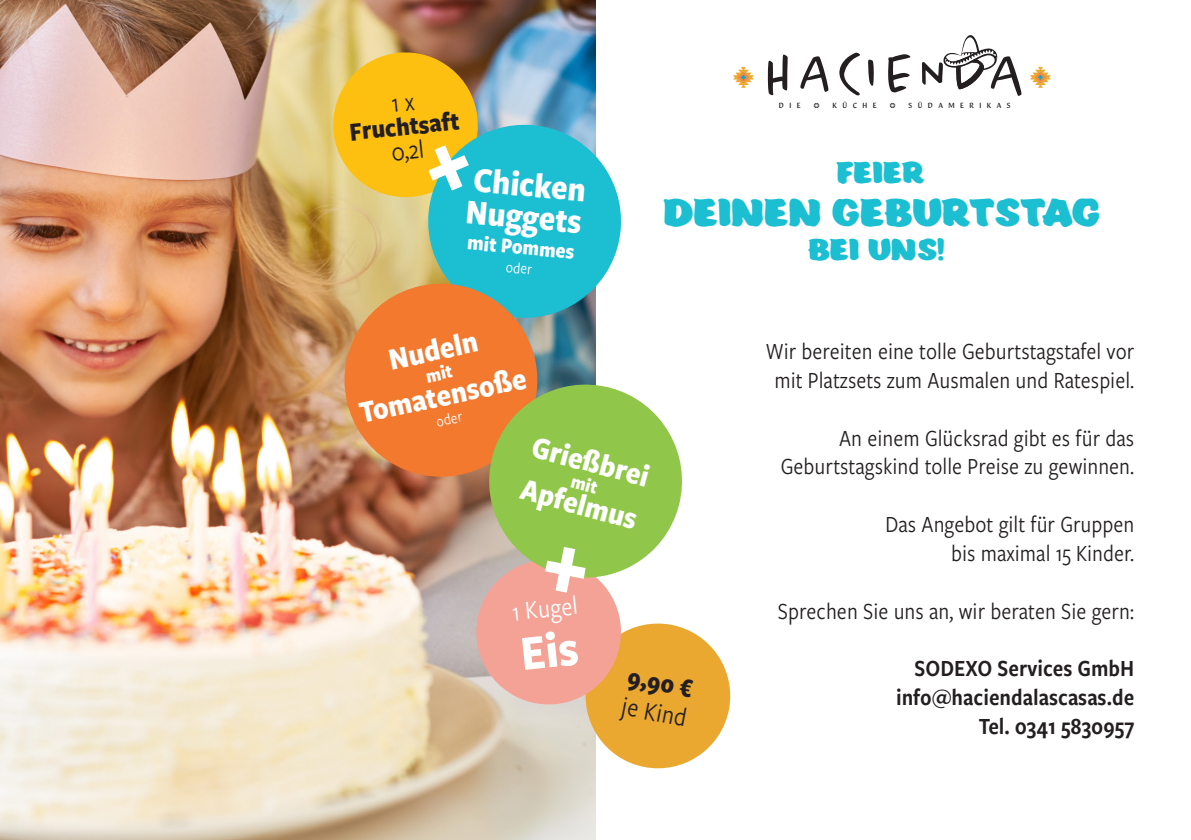
<style>
.page{position:relative;width:1191px;height:840px;background:#fff}
.page>*{position:absolute;margin:0;border:0;box-sizing:border-box;transform-origin:0 0}
.t1{font:700 36px "Eds Market";color:#1cbed2}
.t2{font:700 36px/32px "Freight Sans Cnd Pro";color:#fff}
.t3{font:700 32px "Freight Sans Cnd Pro";color:#fff}
.t4{font:700 28px "Eds Market";color:#1cbed2}
.t5{font:700 27px "Freight Sans Cnd Pro";color:#231f20}
.t6{font:27px "Freight Sans Cnd Pro";color:#231f20}
.t7{font:27px "Freight Sans Cnd Pro";color:#fff}
.t8{font:24px/28.8px "Freight Sans Cnd Pro";color:#231f20;text-align:right}
.t9{font:24px/28.8px "Freight Sans Cnd Pro Semi";color:#231f20;text-align:right}
.t10{font:700 22px "Freight Sans Cnd Pro";color:#fff}
.t11{font:16px "Freight Sans Cnd Pro";color:#fff}
.t12{font:7.2px "Muffin";letter-spacing:.76em;color:#231f20}
</style>
<div class="page">
<img style="left:0;top:0;width:595px;height:839px">
<svg style="left:733px;top:67px;width:21px;height:21px"></svg>
<svg style="left:1030px;top:67px;width:21px;height:21px"></svg>
<svg style="left:767px;top:55px;width:21px;height:40px"></svg>
<svg style="left:800px;top:56px;width:28px;height:36px"></svg>
<svg style="left:839px;top:53px;width:21px;height:42px"></svg>
<svg style="left:868px;top:60px;width:6px;height:26px"></svg>
<svg style="left:888px;top:54px;width:22px;height:38px"></svg>
<svg style="left:922px;top:35px;width:99px;height:61px"></svg>
<svg style="left:424px;top:120px;width:197px;height:202px;background:#3ac0d1"></svg>
<svg style="left:335px;top:274px;width:211px;height:211px;background:#d5864a"></svg>
<svg style="left:479px;top:374px;width:203px;height:172px;background:#a3c15c"></svg>
<svg style="left:329px;top:49px;width:152px;height:152px;background:#debc3d"></svg>
<svg style="left:472px;top:546px;width:259px;height:228px"></svg>
<svg style="left:426px;top:364px;width:27px;height:18px"></svg>
<svg style="left:570px;top:477px;width:28px;height:17px"></svg>
<p class="t5" style="left:347px;top:113px;width:112px;rotate:-6deg">Fruchtsaft</p>
<p class="t6" style="left:390px;top:134px;width:34px;rotate:-6deg">0,2l</p>
<h1 class="t2" style="left:470px;top:162px;width:119px;rotate:5deg">Chicken<br>Nuggets</h1>
<p class="t10" style="left:469px;top:227px;width:109px;rotate:5deg">mit Pommes</p>
<p class="t11" style="left:507px;top:256px;width:28px;rotate:5deg">oder</p>
<p class="t12" style="left:779px;top:101px;width:23px">DIE</p>
<p class="t12" style="left:832px;top:101px;width:46px">KÜCHE</p>
<p class="t12" style="left:908px;top:101px;width:103px">SÜDAMERIKAS</p>
<p class="t4" style="left:836px;top:157px;width:89px">FEIER</p>
<h1 class="t1" style="left:663px;top:193px;width:438px">DEINEN GEBURTSTAG</h1>
<p class="t4" style="left:808px;top:234px;width:138px">BEI UNS!</p>
<h2 class="t3" style="left:384px;top:338px;width:92px;rotate:-12deg">Nudeln</h2>
<h2 class="t3" style="left:355px;top:391px;width:172px;rotate:-12deg">Tomatensoße</h2>
<p class="t11" style="left:434px;top:411px;width:28px;rotate:-12deg">oder</p>
<h2 class="t3" style="left:538px;top:424px;width:122px;rotate:15deg">Grießbrei</h2>
<h2 class="t3" style="left:527px;top:467px;width:121px;rotate:15deg">Apfelmus</h2>
<p class="t7" style="left:510px;top:593px;width:67px;rotate:-6deg">1 Kugel</p>
<p class="t5" style="left:631px;top:657px;width:67px;rotate:11deg">9,90 €</p>
<p class="t6" style="left:626px;top:687px;width:67px;rotate:11deg">je Kind</p>
<p class="t8" style="left:766px;top:336px;width:370px;text-align:center">Wir bereiten eine tolle Geburtstagstafel vor mit Platzsets zum Ausmalen und Ratespiel.</p>
<p class="t8" style="left:781px;top:422px;width:355px">An einem Glücksrad gibt es für das<br>Geburtstagskind tolle Preise zu gewinnen.</p>
<p class="t8" style="left:885px;top:508px;width:250px">Das Angebot gilt für Gruppen bis maximal 15 Kinder.</p>
<p class="t8" style="left:778px;top:595px;width:358px">Sprechen Sie uns an, wir beraten Sie gern:</p>
<p class="t9" style="left:896px;top:652px;width:240px">SODEXO Services GmbH info@haciendalascasas.de ‭Tel. 0341 5830957</p>
</div>
